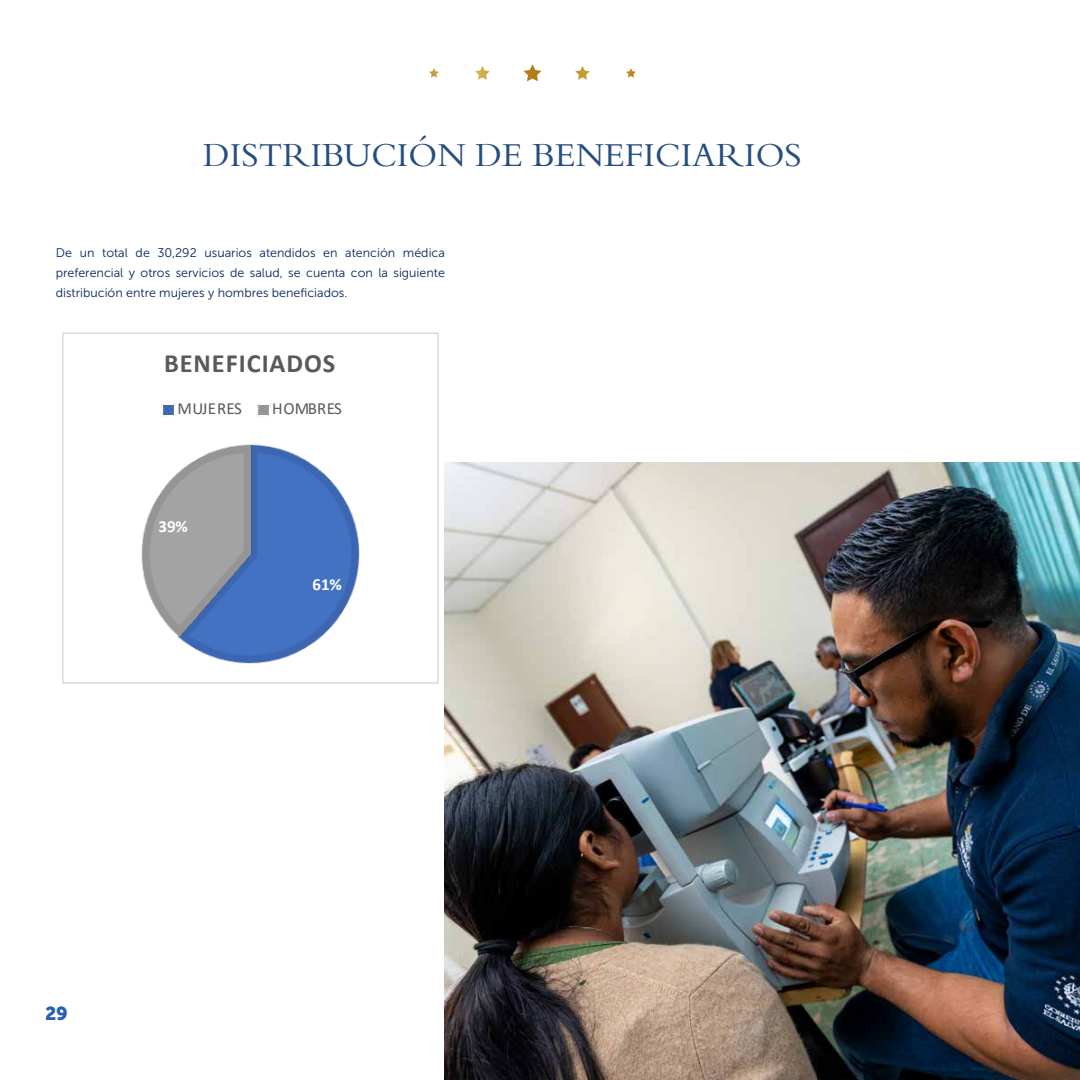
<style>
.page{position:relative;width:1080px;height:1080px;background:#fff}
.page>*{position:absolute;margin:0;border:0;box-sizing:border-box;transform-origin:0 0}
.t1{font:35px "Bembo Std";color:#264d80}
.t2{font:700 26.38px "Calibri";letter-spacing:.035em;color:#595959}
.t3{font:18.75px "Museo Sans 900";color:#2461b3}
.t4{font:17px "Calibri";letter-spacing:.01em;color:#595959}
.t5{font:700 17px "Calibri";color:#fff}
.t6{font:12.5px/20px "Museo Sans 300";color:#05245e;text-align:justify}
</style>
<div class="page">
<img style="left:180px;top:444px;width:180px;height:220px">
<img style="left:141px;top:444px;width:111px;height:195px">
<img style="left:162px;top:403px;width:14px;height:13px">
<img style="left:256px;top:403px;width:14px;height:13px">
<div style="left:62px;top:333px;width:377px;height:351px;border:1px solid #d9d9d9"></div>
<img style="left:445px;top:463px;width:635px;height:617px">
<svg style="left:429px;top:64px;width:207px;height:17px"></svg>
<h1 class="t1" style="left:203px;top:134px;width:600px">DISTRIBUCIÓN DE BENEFICIARIOS</h1>
<p class="t6" style="left:56px;top:243px;width:391px">De un total de 30,292 usuarios atendidos en atención médica preferencial y otros servicios de salud, se cuenta con la siguiente distribución entre mujeres y hombres beneficiados.</p>
<h2 class="t2" style="left:164px;top:345px;width:173px">BENEFICIADOS</h2>
<h3 class="t4" style="left:178px;top:397px;width:66px">MUJERES</h3>
<h3 class="t4" style="left:272px;top:397px;width:72px">HOMBRES</h3>
<h3 class="t5" style="left:158px;top:514px;width:31px">39%</h3>
<h3 class="t5" style="left:312px;top:572px;width:31px">61%</h3>
<h3 class="t3" style="left:45px;top:1003px;width:24px">29</h3>
</div>
